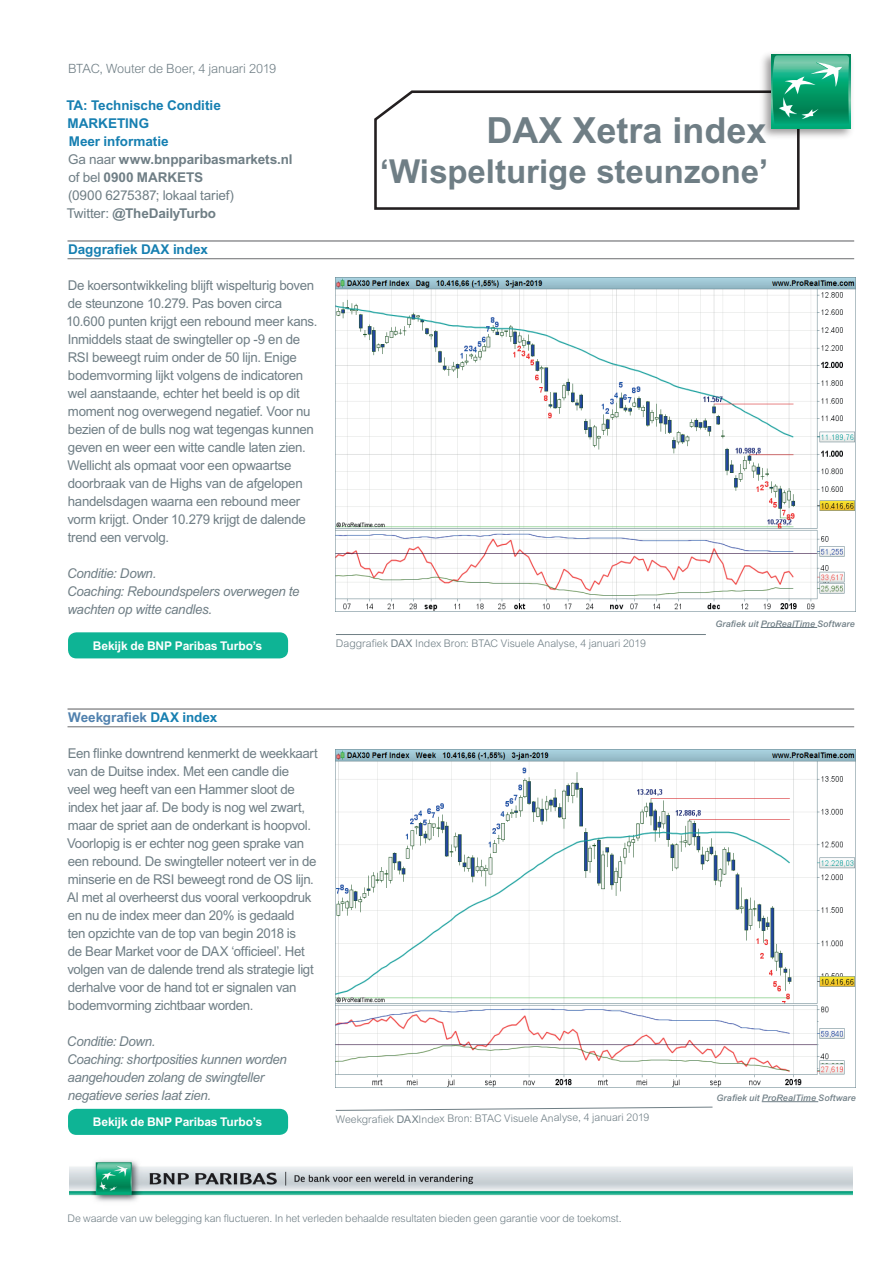
<style>
.page{position:relative;width:893px;height:1263px;background:#fff}
.page>*{position:absolute;margin:0;border:0;box-sizing:border-box;transform-origin:0 0}
.t1{font:700 36px "Arial MT Std";color:#6f7e85}
.t2{font:700 33px "Arial MT Std";color:#6f7e85}
.t3{font:13.5px/18px "Arial MT Std";letter-spacing:-.025em;color:#6f7e85}
.t4{font:italic 13.5px/18px "Arial MT Std";letter-spacing:-.025em;color:#6f7e85}
.t5{font:700 13.5px/18px "Arial MT Std";letter-spacing:-.005em;color:#6f7e85}
.t6{font:700 13.5px/18px "Arial MT Std";letter-spacing:-.005em;color:#167fb1}
.t7{font:700 13.5px "Arial MT Std";letter-spacing:-.005em;color:#5081ae}
.t8{font:300 12.75px "Arial MT Std";letter-spacing:-.015em;color:#6f7e85}
.t9{font:700 12px "Arial MT Std";letter-spacing:-.01em;color:#fff}
.t10{font:300 10.5px "Arial MT Std";letter-spacing:-.01em;color:#6f7e85}
.t11{font:italic 500 9px "Arial MT Std";letter-spacing:.01em;color:#6f7e85}
.s1{color:#167fb1}
.s2{font-weight:400}
</style>
<div class="page">
<hr style="left:68px;top:240px;width:786px;height:2px;background:#6c6d70">
<hr style="left:68px;top:258px;width:786px;height:1px;background:#6c6d70">
<hr style="left:68px;top:708px;width:786px;height:2px;background:#6c6d70">
<hr style="left:68px;top:726px;width:786px;height:1px;background:#6c6d70">
<img style="left:336px;top:278px;width:519px;height:333px">
<img style="left:336px;top:749px;width:519px;height:338px">
<hr style="left:336px;top:634px;width:370px;height:1px;background:#6f7e85">
<svg style="left:335px;top:1107px;width:378px;height:4px"></svg>
<div style="left:68px;top:632px;width:220px;height:26px;background:#0eb495;border-radius:9px"></div>
<div style="left:68px;top:1109px;width:220px;height:26px;background:#0eb495;border-radius:9px"></div>
<img style="left:70px;top:1160px;width:783px;height:42px">
<svg style="left:374px;top:90px;width:426px;height:120px"></svg>
<img style="left:756px;top:54px;width:96px;height:88px">
<svg style="left:771px;top:54px;width:80px;height:74px"></svg>
<svg style="left:772px;top:55px;width:77px;height:71px"></svg>
<hr style="left:761px;top:627px;width:56px;height:1px;background:#6f7e85">
<hr style="left:762px;top:1101px;width:56px;height:1px;background:#6f7e85">
<p class="t8" style="left:68px;top:62px;width:210px">BTAC, Wouter de Boer, 4 januari 2019</p>
<p class="t6" style="left:66px;top:96px;width:156px">TA: Technische Conditie<br>MARKETING</p>
<p class="t5" style="left:67px;top:132px;width:227px"><span class="s1">Meer informatie<br></span><span class="s2">Ga naar</span> www.bnpparibasmarkets.nl <span class="s2">of bel</span> 0900 MARKETS<br><span class="s2">(0900 6275387; lokaal tarief)<br>Twitter:</span> @TheDailyTurbo</p>
<p class="t6" style="left:68px;top:240px;width:141px">Daggrafiek DAX index</p>
<p class="t3" style="left:66px;top:276px;width:253px">De koersontwikkeling blijft wispelturig boven de steunzone 10.279. Pas boven circa 10.600 punten krijgt een rebound meer kans.<br>Inmiddels staat de swingteller op -9 en de RSI beweegt ruim onder de 50 lijn. Enige bodemvorming lijkt volgens de indicatoren wel aanstaande, echter het beeld is op dit moment nog overwegend negatief. Voor nu bezien of de bulls nog wat tegengas kunnen geven en weer een witte candle laten zien.<br>Wellicht als opmaat voor een opwaartse doorbraak van de Highs van de afgelopen handelsdagen waarna een rebound meer vorm krijgt. Onder 10.279 krijgt de dalende trend een vervolg.</p>
<p class="t4" style="left:67px;top:564px;width:234px">Conditie: Down.<br>Coaching: Reboundspelers overwegen te wachten op witte candles.</p>
<p class="t9" style="left:93px;top:639px;width:171px">Bekijk de BNP Paribas Turbo’s</p>
<h1 class="t1" style="left:486px;top:109px;width:282px">DAX Xetra index</h1>
<h2 class="t2" style="left:380px;top:152px;width:390px">‘Wispelturige steunzone’</h2>
<p class="t10" style="left:336px;top:638px;width:311px">Daggrafiek <span class="s2">DAX</span> Index Bron: BTAC Visuele Analyse, 4 januari 2019</p>
<p class="t11" style="left:715px;top:618px;width:141px">Grafiek uit ProRealTime Software</p>
<p class="t7" style="left:68px;top:710px;width:151px">Weekgrafiek <span class="s1">DAX index</span></p>
<p class="t3" style="left:67px;top:744px;width:252px">Een flinke downtrend kenmerkt de weekkaart van de Duitse index. Met een candle die<br>veel weg heeft van een Hammer sloot de index het jaar af. De body is nog wel zwart, maar de spriet aan de onderkant is hoopvol.<br>Voorlopig is er echter nog geen sprake van een rebound. De swingteller noteert ver in de minserie en de RSI beweegt rond de OS lijn.<br>Al met al overheerst dus vooral verkoopdruk en nu de index meer dan 20% is gedaald<br>ten opzichte van de top van begin 2018 is<br>de Bear Market voor de DAX ‘officieel’. Het volgen van de dalende trend als strategie ligt derhalve voor de hand tot er signalen van bodemvorming zichtbaar worden.</p>
<p class="t4" style="left:67px;top:1032px;width:221px">Conditie: Down.<br>Coaching: shortposities kunnen worden aangehouden zolang de swingteller negatieve series laat zien.</p>
<p class="t9" style="left:93px;top:1115px;width:171px">Bekijk de BNP Paribas Turbo’s</p>
<p class="t10" style="left:336px;top:1115px;width:315px;rotate:-1deg">Weekgrafi ek <span class="s2">DAX</span>Index Bron: BTAC Visuele Analyse, 4 januari 2019</p>
<p class="t11" style="left:716px;top:1092px;width:141px">Grafiek uit ProRealTime Software</p>
<p class="t10" style="left:68px;top:1212px;width:556px">De waarde van uw belegging kan fluctueren. In het verleden behaalde resultaten bieden geen garantie voor de toekomst.</p>
</div>
